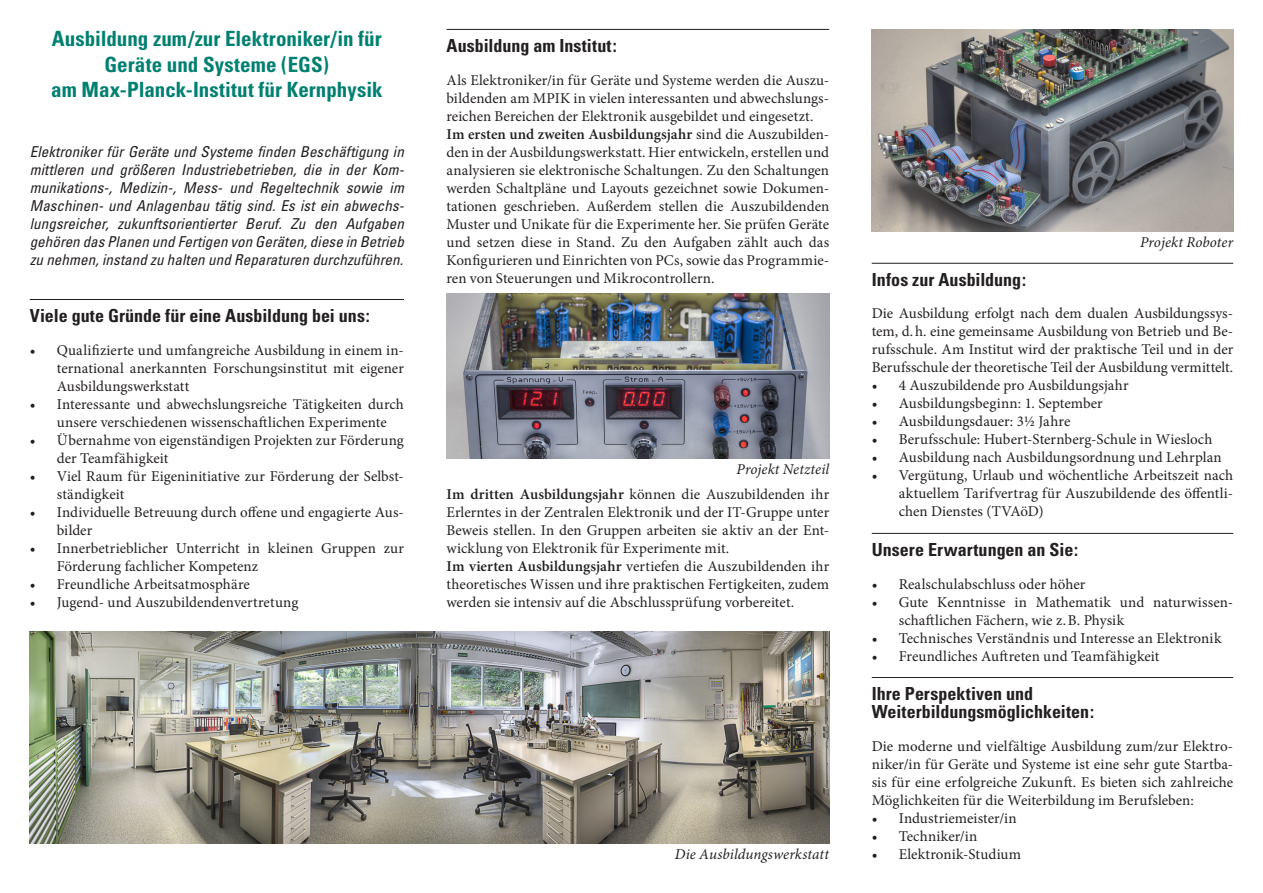
<style>
.page{position:relative;width:1263px;height:893px;background:#fff}
.page>*{position:absolute;margin:0;border:0;box-sizing:border-box;transform-origin:0 0}
.Innentitel_Astro{font:700 condensed 21px/25.2px "Univers";color:#008070;text-align:center}
.Kapitel_Astro{font:700 condensed 18px/18px "Univers";color:#231f20}
.Fließtext_o_E{font:15px/18px "Minion Pro";color:#231f20;text-align:justify}
.Abstract{font:italic condensed 15px/18px "Univers";letter-spacing:.005em;color:#231f20;text-align:justify}
.Legende{font:italic 15px "Minion Pro";letter-spacing:.005em;color:#231f20}
.s1{font-weight:600}
</style>
<div class="page">
<hr style="left:872px;top:263px;width:361px;height:1px;background:#231f20">
<hr style="left:872px;top:533px;width:361px;height:1px;background:#231f20">
<hr style="left:872px;top:677px;width:361px;height:1px;background:#231f20">
<hr style="left:446px;top:29px;width:383px;height:1px;background:#231f20">
<hr style="left:30px;top:299px;width:374px;height:1px;background:#231f20">
<img style="left:872px;top:30px;width:361px;height:202px">
<img style="left:30px;top:632px;width:799px;height:211px">
<img style="left:446px;top:293px;width:383px;height:166px">
<p class="Innentitel_Astro" style="left:51px;top:26px;width:333px">Ausbildung zum/zur Elektroniker/in für<br>Geräte und Systeme (EGS)<br>am Max-Planck-Institut für Kernphysik</p>
<p class="Abstract" style="left:30px;top:142px;width:376px">Elektroniker für Geräte und Systeme finden Beschäftigung in mittleren und größeren Industriebetrieben, die in der Kom&shy;munikations-, Medizin-, Mess- und Regeltechnik sowie im Maschinen- und Anlagenbau tätig sind. Es ist ein abwechs&shy;lungsreicher, zukunftsorientierter Beruf. Zu den Aufgaben gehören das Planen und Fertigen von Geräten, diese in Betrieb zu nehmen, instand zu halten und Reparaturen durchzuführen.</p>
<p class="Kapitel_Astro" style="left:30px;top:306px;width:342px">Viele gute Gründe für eine Ausbildung bei uns:</p>
<p class="Fließtext_o_E" style="left:57px;top:341px;width:349px;text-indent:-27px">• Qualifizierte und umfangreiche Ausbildung in einem in&shy;ternational anerkannten Forschungsinstitut mit eigener Ausbildungswerkstatt</p>
<p class="Fließtext_o_E" style="left:57px;top:395px;width:349px;text-indent:-27px">• Interessante und abwechslungsreiche Tätigkeiten durch unsere verschiedenen wissenschaftlichen Experimente</p>
<p class="Fließtext_o_E" style="left:57px;top:431px;width:349px;text-indent:-27px">• Übernahme von eigenständigen Projekten zur Förderung der Teamfähigkeit</p>
<p class="Fließtext_o_E" style="left:57px;top:467px;width:349px;text-indent:-27px">• Viel Raum für Eigeninitiative zur Förderung der Selbst&shy;ständigkeit</p>
<p class="Fließtext_o_E" style="left:57px;top:503px;width:349px;text-indent:-27px">• Individuelle Betreuung durch offene und engagierte Aus&shy;bilder</p>
<p class="Fließtext_o_E" style="left:57px;top:539px;width:349px;text-indent:-27px">• Innerbetrieblicher Unterricht in kleinen Gruppen zur<br>Förderung fachlicher Kompetenz</p>
<p class="Fließtext_o_E" style="left:30px;top:575px;width:222px">• Freundliche Arbeitsatmosphäre</p>
<p class="Fließtext_o_E" style="left:30px;top:593px;width:270px">• Jugend- und Auszubildendenvertretung</p>
<p class="Kapitel_Astro" style="left:446px;top:36px;width:172px">Ausbildung am Institut:</p>
<p class="Fließtext_o_E" style="left:446px;top:71px;width:384px">Als Elektroniker/in für Geräte und Systeme werden die Auszu&shy;bildenden am MPIK in vielen interessanten und abwechslungs&shy;reichen Bereichen der Elektronik ausgebildet und eingesetzt.</p>
<p class="Fließtext_o_E" style="left:446px;top:125px;width:384px"><span class="s1">Im ersten und zweiten Ausbildungsjahr</span> sind die Auszubilden&shy;den in der Ausbildungswerkstatt. Hier entwickeln, erstellen und analysieren sie elektronische Schaltungen. Zu den Schaltungen werden Schaltpläne und Layouts gezeichnet sowie Dokumen&shy;tationen geschrieben. Außerdem stellen die Auszubildenden Muster und Unikate für die Experimente her. Sie prüfen Geräte und setzen diese in Stand. Zu den Aufgaben zählt auch das Konfigurieren und Einrichten von PCs, sowie das Programmie&shy;ren von Steuerungen und Mikrocontrollern.</p>
<p class="Legende" style="left:736px;top:459px;width:94px">Projekt Netzteil</p>
<p class="Fließtext_o_E" style="left:446px;top:485px;width:384px"><span class="s1">Im dritten Ausbildungsjahr</span> können die Auszubildenden ihr Erlerntes in der Zentralen Elektronik und der IT-Gruppe unter Beweis stellen. In den Gruppen arbeiten sie aktiv an der Ent&shy;wicklung von Elektronik für Experimente mit.</p>
<p class="Fließtext_o_E" style="left:446px;top:557px;width:384px"><span class="s1">Im vierten Ausbildungsjahr</span> vertiefen die Auszubildenden ihr theoretisches Wissen und ihre praktischen Fertigkeiten, zudem werden sie intensiv auf die Abschlussprüfung vorbereitet.</p>
<p class="Legende" style="left:675px;top:844px;width:156px">Die Ausbildungswerkstatt</p>
<p class="Legende" style="left:1140px;top:232px;width:95px">Projekt Roboter</p>
<p class="Kapitel_Astro" style="left:872px;top:270px;width:156px">Infos zur Ausbildung:</p>
<p class="Fließtext_o_E" style="left:872px;top:305px;width:363px">Die Ausbildung erfolgt nach dem dualen Ausbildungssys&shy;tem, d.h. eine gemeinsame Ausbildung von Betrieb und Be&shy;rufsschule. Am Institut wird der praktische Teil und in der Berufsschule der theoretische Teil der Ausbildung vermittelt.</p>
<p class="Fließtext_o_E" style="left:872px;top:377px;width:258px">• 4 Auszubildende pro Ausbildungsjahr</p>
<p class="Fließtext_o_E" style="left:872px;top:395px;width:233px">• Ausbildungsbeginn: 1. September</p>
<p class="Fließtext_o_E" style="left:872px;top:413px;width:200px">• Ausbildungsdauer: 3½ Jahre</p>
<p class="Fließtext_o_E" style="left:872px;top:431px;width:342px">• Berufsschule: Hubert-Sternberg-Schule in Wiesloch</p>
<p class="Fließtext_o_E" style="left:872px;top:449px;width:352px">• Ausbildung nach Ausbildungsordnung und Lehrplan</p>
<p class="Fließtext_o_E" style="left:899px;top:467px;width:336px;text-indent:-27px">• Vergütung, Urlaub und wöchentliche Arbeitszeit nach aktuellem Tarifvertrag für Auszubildende des öffentli&shy;chen Dienstes (TVAöD)</p>
<p class="Kapitel_Astro" style="left:872px;top:540px;width:208px">Unsere Erwartungen an Sie:</p>
<p class="Fließtext_o_E" style="left:872px;top:575px;width:215px">• Realschulabschluss oder höher</p>
<p class="Fließtext_o_E" style="left:899px;top:593px;width:336px;text-indent:-27px">• Gute Kenntnisse in Mathematik und naturwissen&shy;schaftlichen Fächern, wie z.B. Physik</p>
<p class="Fließtext_o_E" style="left:872px;top:629px;width:351px">• Technisches Verständnis und Interesse an Elektronik</p>
<p class="Fließtext_o_E" style="left:872px;top:647px;width:289px">• Freundliches Auftreten und Teamfähigkeit</p>
<p class="Kapitel_Astro" style="left:872px;top:684px;width:224px">Ihre Perspektiven und<br>Weiterbildungsmöglichkeiten:</p>
<p class="Fließtext_o_E" style="left:872px;top:737px;width:363px">Die moderne und vielfältige Ausbildung zum/zur Elektro&shy;niker/in für Geräte und Systeme ist eine sehr gute Startba&shy;sis für eine erfolgreiche Zukunft. Es bieten sich zahlreiche Möglichkeiten für die Weiterbildung im Berufsleben:</p>
<p class="Fließtext_o_E" style="left:872px;top:809px;width:146px">• Industriemeister/in</p>
<p class="Fließtext_o_E" style="left:872px;top:827px;width:107px">• Techniker/in</p>
<p class="Fließtext_o_E" style="left:872px;top:845px;width:151px">• Elektronik-Studium</p>
</div>
